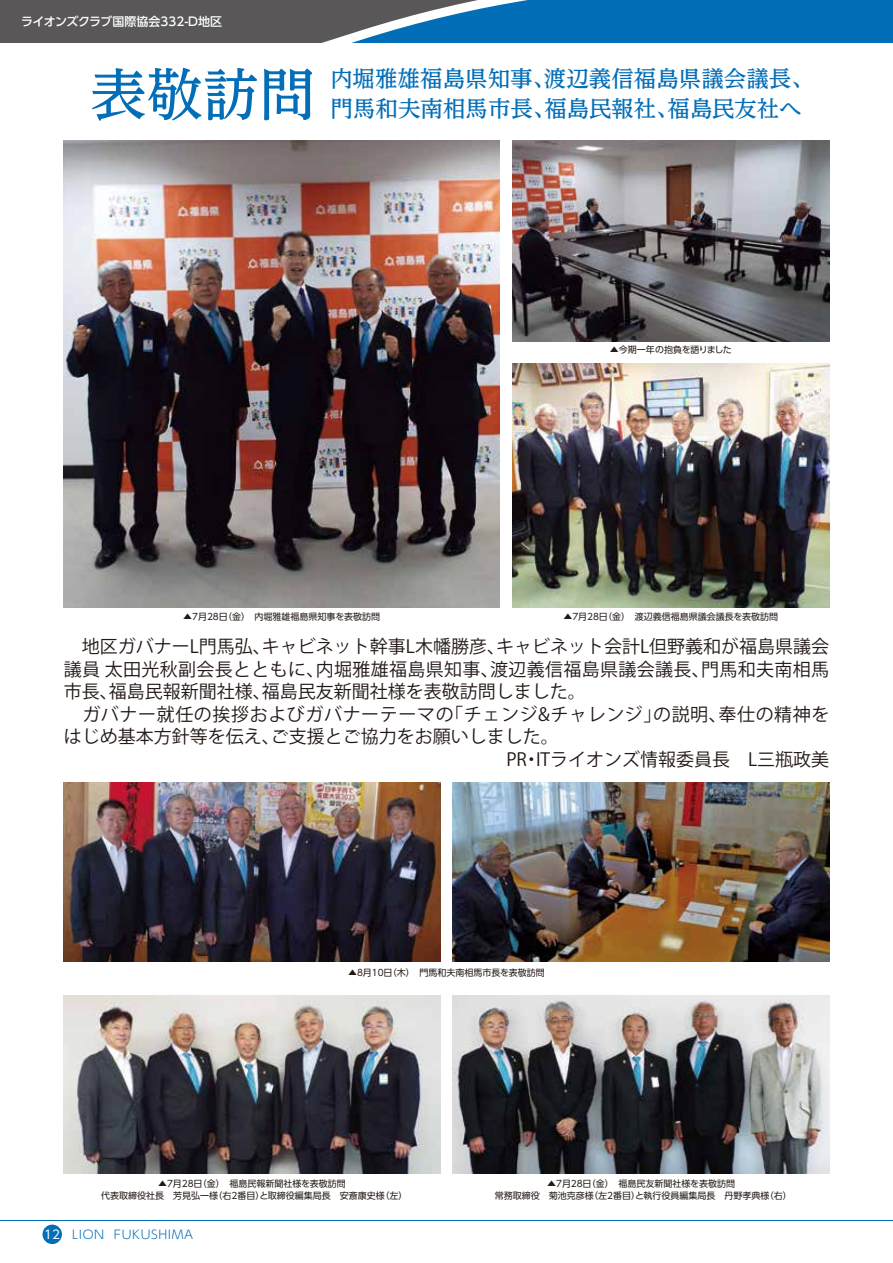
<style>
.page{position:relative;width:893px;height:1263px;background:#fff}
.page>*{position:absolute;margin:0;border:0;box-sizing:border-box;transform-origin:0 0}
.t1{font:500 56.25px "UD Reimin Pro";color:#036eb8}
.t2{font:500 22.5px/30px "UD Reimin Pro";color:#036eb8}
.t3{font:18px "Koz Go Pr 6 N";color:#221815}
.t4{font:18px "Koz Go Pr 6 N";letter-spacing:.02em;color:#221815}
.t5{font:18px "Koz Go Pr 6 N";letter-spacing:.035em;color:#221815}
.t6{font:500 12px "UD Shin Go Pro";color:#fff}
.t7{font:300 12px "UD Shin Go Pro";letter-spacing:.05em;color:#036eb8}
.t8{font:9px/12px "UD Shin Go Pro";color:#221815;text-align:center}
.s1{font-weight:400;color:#fff}
</style>
<div class="page">
<img style="left:453px;top:782px;width:376px;height:179px">
<img style="left:64px;top:782px;width:376px;height:179px">
<img style="left:453px;top:995px;width:376px;height:179px">
<img style="left:64px;top:995px;width:376px;height:179px">
<img style="left:512px;top:140px;width:317px;height:202px">
<img style="left:512px;top:363px;width:317px;height:244px">
<img style="left:64px;top:140px;width:436px;height:467px">
<div style="left:43px;top:1224px;width:19px;height:20px;background:#036eb8;border-radius:50%"></div>
<hr style="left:0;top:1220px;width:893px;height:1px;background:#036eb8">
<svg style="left:0;top:0;width:893px;height:43px;background:#336990"></svg>
<svg style="left:98px;top:1161px;width:306px;height:13px;background:#37373c"></svg>
<svg style="left:342px;top:958px;width:69px;height:4px"></svg>
<svg style="left:417px;top:955px;width:130px;height:7px"></svg>
<svg style="left:492px;top:1161px;width:296px;height:13px;background:#484e55"></svg>
<div style="left:178px;top:596px;width:204px;height:12px;background:#92928e"></div>
<svg style="left:558px;top:596px;width:223px;height:12px;background:#829074"></svg>
<svg style="left:604px;top:339px;width:130px;height:3px"></svg>
<h3 class="t6" style="left:21px;top:12px;width:203px">ライオンズクラブ国際協会332-D地区</h3>
<h1 class="t1" style="left:90px;top:48px;width:226px">表敬訪問</h1>
<h2 class="t2" style="left:330px;top:63px;width:485px">内堀雅雄福島県知事、渡辺義信福島県議会議長、門馬和夫南相馬市長、福島民報社、福島民友社へ</h2>
<p class="t8" style="left:610px;top:343px;width:123px">▲今期一年の抱負を語りました</p>
<p class="t8" style="left:183px;top:610px;width:198px">▲7月28日（金）　内堀雅雄福島県知事を表敬訪問</p>
<p class="t8" style="left:563px;top:610px;width:216px">▲7月28日（金）　渡辺義信福島県議会議長を表敬訪問</p>
<h3 class="t3" style="left:64px;top:636px;width:767px">　地区ガバナーL門馬弘、キャビネット幹事L木幡勝彦、キャビネット会計L但野義和が福島県議会</h3>
<h3 class="t4" style="left:64px;top:659px;width:767px">議員 太田光秋副会長とともに、内堀雅雄福島県知事、渡辺義信福島県議会議長、門馬和夫南相馬</h3>
<h3 class="t3" style="left:64px;top:681px;width:523px">市長、福島民報新聞社様、福島民友新聞社様を表敬訪問しました。</h3>
<h3 class="t5" style="left:64px;top:704px;width:767px">　ガバナー就任の挨拶およびガバナーテーマの｢チェンジ&amp;チャレンジ｣の説明、奉仕の精神を</h3>
<h3 class="t3" style="left:64px;top:726px;width:496px">はじめ基本方針等を伝え、ご支援とご協力をお願いしました。</h3>
<h3 class="t3" style="left:506px;top:749px;width:324px">PR・ITライオンズ情報委員長　L三瓶政美</h3>
<p class="t8" style="left:348px;top:966px;width:198px">▲8月10日（木）　門馬和夫南相馬市長を表敬訪問</p>
<p class="t8" style="left:101px;top:1178px;width:308px">▲7月28日（金）　福島民報新聞社様を表敬訪問<br>代表取締役社長　芳見弘一様（右2番目）と取締役編集局長　安斎康史様（左）</p>
<h3 class="t7" style="left:44px;top:1225px;width:150px"><span class="s1">12</span> LION FUKUSHIMA</h3>
<p class="t8" style="left:495px;top:1178px;width:299px">▲7月28日（金）　福島民友新聞社様を表敬訪問<br>常務取締役　菊池克彦様（左2番目）と執行役員編集局長　丹野孝典様（右）</p>
</div>
